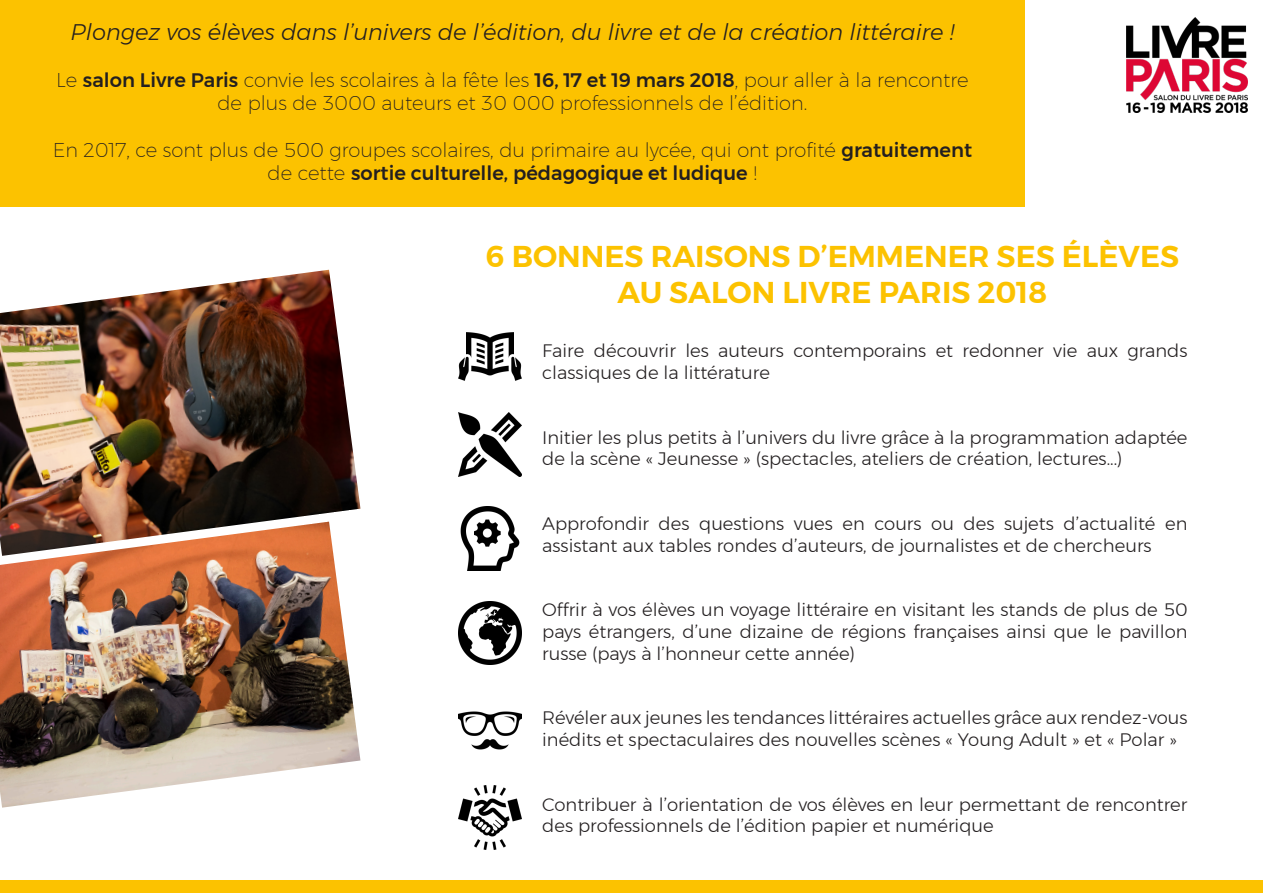
<style>
.page{position:relative;width:1263px;height:893px;background:#fff}
.page>*{position:absolute;margin:0;border:0;box-sizing:border-box;transform-origin:0 0}
.t1{font:600 30px "Montserrat";color:#fcc200}
.t2{font:italic 300 22.5px "Montserrat";color:#231f20}
.t3{font:200 19.5px/23.4px "Montserrat";color:#231f20;text-align:center}
.t4{font:300 18px/21.6px "Montserrat";color:#231f20}
.s1{font-weight:500}
</style>
<div class="page">
<div style="left:0;top:0;width:1025px;height:206px;background:#fcc200"></div>
<img style="left:1127px;top:17px;width:120px;height:96px">
<img style="left:458px;top:601px;width:64px;height:64px">
<img style="left:458px;top:332px;width:64px;height:49px">
<img style="left:458px;top:786px;width:64px;height:63px">
<img style="left:458px;top:413px;width:64px;height:64px">
<img style="left:460px;top:507px;width:60px;height:64px">
<img style="left:458px;top:711px;width:64px;height:39px">
<img style="left:0;top:270px;width:360px;height:252px">
<img style="left:0;top:522px;width:360px;height:286px">
<div style="left:0;top:880px;width:1263px;height:13px;background:#fcc200"></div>
<p class="t2" style="left:71px;top:15px;width:885px">Plongez vos élèves dans l’univers de l’édition, du livre et de la création littéraire !</p>
<p class="t3" style="left:56px;top:68px;width:914px">Le <span class="s1">salon Livre Paris</span> convie les scolaires à la fête les <span class="s1">16, 17 et 19 mars 2018</span>, pour aller à la rencontre de plus de 3000 auteurs et 30 000 professionnels de l’édition.</p>
<p class="t3" style="left:53px;top:138px;width:921px">En 2017, ce sont plus de 500 groupes scolaires, du primaire au lycée, qui ont profité <span class="s1">gratuitement </span>de cette <span class="s1">sortie culturelle, pédagogique et ludique</span> !</p>
<p class="t1" style="left:486px;top:233px;width:695px">6 BONNES RAISONS D’EMMENER SES ÉLÈVES</p>
<p class="t1" style="left:617px;top:269px;width:431px">AU SALON LIVRE PARIS 2018</p>
<p class="t4" style="left:542px;top:340px;width:647px">Faire découvrir les auteurs contemporains et redonner vie aux grands classiques de la littérature</p>
<p class="t4" style="left:542px;top:426px;width:647px">Initier les plus petits à l’univers du livre grâce à la programmation adaptée de la scène « Jeunesse » (spectacles, ateliers de création, lectures...)</p>
<p class="t4" style="left:542px;top:512px;width:647px">Approfondir des questions vues en cours ou des sujets d’actualité en assistant aux tables rondes d’auteurs, de journalistes et de chercheurs</p>
<p class="t4" style="left:542px;top:599px;width:647px;text-align:justify">Offrir à vos élèves un voyage littéraire en visitant les stands de plus de 50 pays étrangers, d’une dizaine de régions françaises ainsi que le pavillon russe (pays à l’honneur cette année)</p>
<p class="t4" style="left:542px;top:707px;width:647px">Révéler aux jeunes les tendances littéraires actuelles grâce aux rendez-vous inédits et spectaculaires des nouvelles scènes « Young Adult » et « Polar »</p>
<p class="t4" style="left:542px;top:793px;width:647px">Contribuer à l’orientation de vos élèves en leur permettant de rencontrer des professionnels de l’édition papier et numérique</p>
</div>
